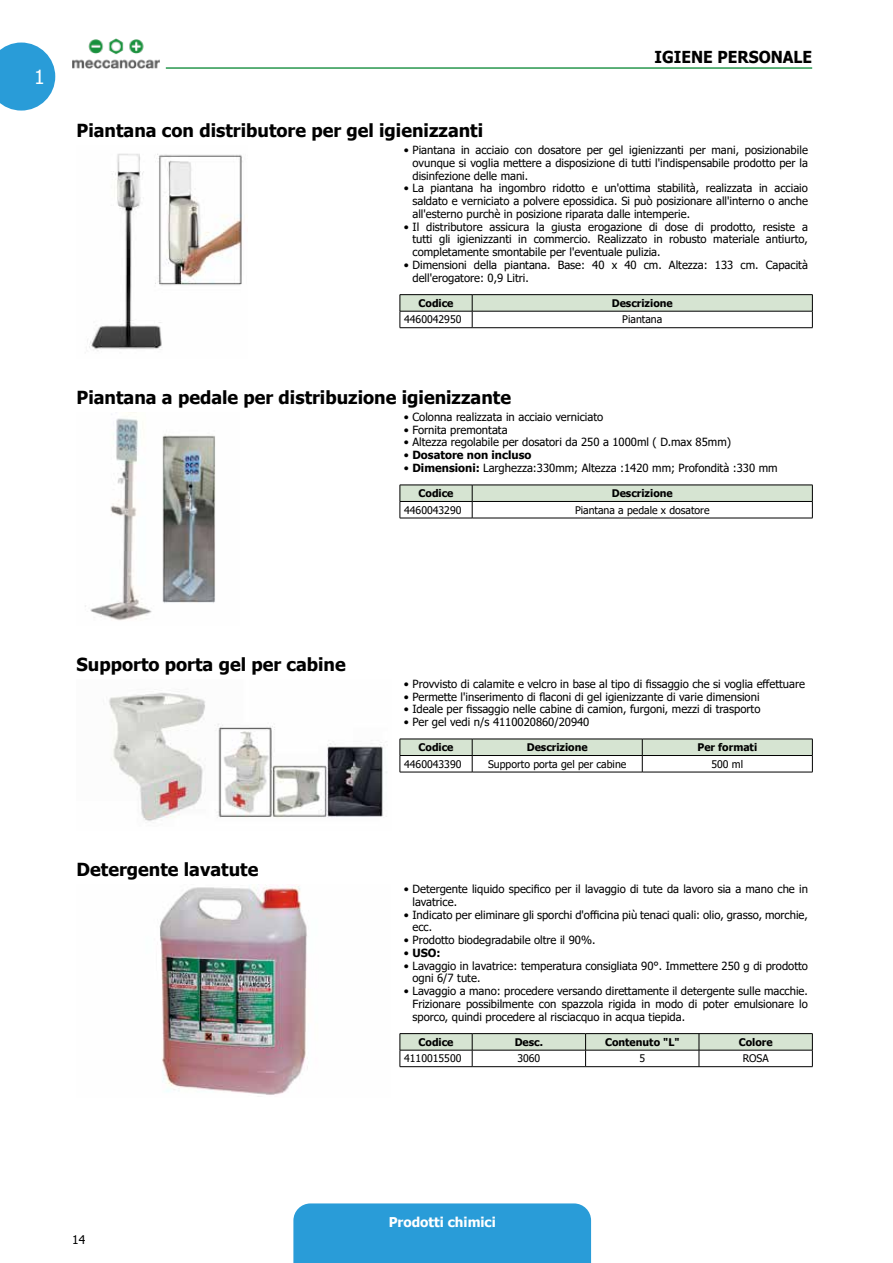
<style>
.page{position:relative;width:893px;height:1263px;background:#fff}
.page>*{position:absolute;margin:0;border:0;box-sizing:border-box;transform-origin:0 0}
.t1{font:19.5px "Tahoma";color:#fff}
.t2{font:700 18px "Tahoma";color:#000}
.t3{font:700 16.5px "Tahoma";color:#000;scale:.95 1}
.t4{font:700 13.5px "Tahoma";color:#fff}
.t5{font:12px "Tahoma";color:#000}
.t6{font:11.25px/12.8px "Tahoma";color:#000;text-align:justify}
.t7{font:700 11.25px "Tahoma";color:#000}
.t8{font:10.5px "Tahoma";color:#000}
.t9{font:700 10.5px "Tahoma";color:#000}
.s1{font-weight:400}
.s2{font-weight:700}
</style>
<div class="page">
<div style="left:293px;top:1203px;width:298px;height:60px;background:#299cd8"></div>
<svg style="left:0;top:43px;width:55px;height:68px;background:#4aabde"></svg>
<img style="left:72px;top:38px;width:87px;height:31px">
<hr style="left:166px;top:67px;width:646px;height:2px;background:#28974e">
<img style="left:87px;top:153px;width:155px;height:198px">
<hr style="left:400px;top:294px;width:72px;height:1px;background:#000">
<hr style="left:472px;top:294px;width:341px;height:1px;background:#000">
<svg style="left:400px;top:295px;width:413px;height:32px"></svg>
<hr style="left:400px;top:327px;width:72px;height:1px;background:#000">
<hr style="left:472px;top:327px;width:341px;height:1px;background:#000">
<img style="left:85px;top:412px;width:131px;height:209px">
<svg style="left:400px;top:485px;width:413px;height:33px"></svg>
<hr style="left:400px;top:518px;width:72px;height:1px;background:#000">
<hr style="left:472px;top:518px;width:341px;height:1px;background:#000">
<img style="left:109px;top:692px;width:278px;height:129px">
<svg style="left:400px;top:739px;width:413px;height:33px"></svg>
<hr style="left:400px;top:772px;width:72px;height:1px;background:#000">
<hr style="left:472px;top:772px;width:170px;height:1px;background:#000">
<hr style="left:642px;top:772px;width:171px;height:1px;background:#000">
<img style="left:159px;top:885px;width:149px;height:210px">
<svg style="left:400px;top:1033px;width:413px;height:33px"></svg>
<hr style="left:400px;top:1066px;width:72px;height:1px;background:#000">
<hr style="left:472px;top:1066px;width:114px;height:1px;background:#000">
<hr style="left:586px;top:1066px;width:113px;height:1px;background:#000">
<hr style="left:699px;top:1066px;width:114px;height:1px;background:#000">
<h1 class="t1" style="left:34px;top:64px;width:12px">1</h1>
<h3 class="t3" style="left:655px;top:45px;width:134px">Igiene personal</h3>
<h3 class="t3" style="left:802px;top:45px;width:12px">e</h3>
<h2 class="t2" style="left:77px;top:118px;width:408px">Piantana con distributore per gel igienizzanti</h2>
<p class="t6" style="left:412px;top:144px;width:397px;text-indent:-9px">• Piantana in acciaio con dosatore per gel igienizzanti per mani, posizionabile ovunque si voglia mettere a disposizione di tutti l'indispensabile prodotto per la disinfezione delle mani.</p>
<p class="t6" style="left:412px;top:183px;width:397px;text-indent:-9px">• La piantana ha ingombro ridotto e un'ottima stabilità, realizzata in acciaio saldato e verniciato a polvere epossidica. Si può posizionare all'interno o anche all'esterno purchè in posizione riparata dalle intemperie.</p>
<p class="t6" style="left:412px;top:221px;width:397px;text-indent:-9px">• Il distributore assicura la giusta erogazione di dose di prodotto, resiste a tutti gli igienizzanti in commercio. Realizzato in robusto materiale antiurto, completamente smontabile per l'eventuale pulizia.</p>
<p class="t6" style="left:412px;top:259px;width:397px;text-indent:-9px">• Dimensioni della piantana. Base: 40 x 40 cm. Altezza: 133 cm. Capacità dell'erogatore: 0,9 Litri.</p>
<p class="t9" style="left:418px;top:296px;width:37px">Codice</p>
<p class="t9" style="left:612px;top:296px;width:62px">Descrizione</p>
<p class="t8" style="left:404px;top:313px;width:59px">4460042950</p>
<p class="t8" style="left:622px;top:313px;width:41px">Piantana</p>
<h2 class="t2" style="left:77px;top:385px;width:436px">Piantana a pedale per distribuzione igienizzante</h2>
<p class="t6" style="left:404px;top:411px;width:201px">• Colonna realizzata in acciaio verniciato</p>
<p class="t6" style="left:404px;top:424px;width:105px">• Fornita premontata</p>
<p class="t6" style="left:404px;top:437px;width:329px">• Altezza regolabile per dosatori da 250 a 1000ml ( D.max 85mm)</p>
<p class="t7" style="left:404px;top:447px;width:129px"><span class="s1">•</span> Dosatore non incluso</p>
<p class="t6" style="left:404px;top:462px;width:375px">• <span class="s2">Dimensioni:</span> Larghezza:330mm; Altezza :1420 mm; Profondità :330 mm</p>
<p class="t9" style="left:418px;top:486px;width:37px">Codice</p>
<p class="t9" style="left:612px;top:486px;width:62px">Descrizione</p>
<p class="t8" style="left:404px;top:503px;width:59px">4460043290</p>
<p class="t8" style="left:575px;top:503px;width:136px">Piantana a pedale x dosatore</p>
<h2 class="t2" style="left:77px;top:651px;width:271px">Supporto porta gel per cabine</h2>
<h2 class="t2" style="left:77px;top:857px;width:183px">Detergente lavatute</h2>
<p class="t6" style="left:404px;top:678px;width:403px">• Provvisto di calamite e velcro in base al tipo di fissaggio che si voglia effettuare</p>
<p class="t6" style="left:404px;top:691px;width:357px">• Permette l'inserimento di flaconi di gel igienizzante di varie dimensioni</p>
<p class="t6" style="left:404px;top:703px;width:358px">• Ideale per fissaggio nelle cabine di camion, furgoni, mezzi di trasporto</p>
<p class="t6" style="left:404px;top:716px;width:187px">• Per gel vedi n/s 4110020860/20940</p>
<p class="t9" style="left:418px;top:740px;width:37px">Codice</p>
<p class="t9" style="left:527px;top:740px;width:62px">Descrizione</p>
<p class="t9" style="left:697px;top:740px;width:61px">Per formati</p>
<p class="t8" style="left:404px;top:757px;width:59px">4460043390</p>
<p class="t8" style="left:488px;top:757px;width:140px">Supporto porta gel per cabine</p>
<p class="t8" style="left:711px;top:757px;width:33px">500 ml</p>
<p class="t6" style="left:412px;top:883px;width:397px;text-indent:-9px">• Detergente liquido specifico per il lavaggio di tute da lavoro sia a mano che in lavatrice.</p>
<p class="t6" style="left:412px;top:909px;width:397px;text-indent:-9px">• Indicato per eliminare gli sporchi d'officina più tenaci quali: olio, grasso, morchie, ecc.</p>
<p class="t6" style="left:404px;top:934px;width:193px">• Prodotto biodegradabile oltre il 90%.</p>
<p class="t7" style="left:404px;top:945px;width:38px"><span class="s1">•</span> USO:</p>
<p class="t6" style="left:412px;top:960px;width:397px;text-indent:-9px">• Lavaggio in lavatrice: temperatura consigliata 90°. Immettere 250 g di prodotto ogni 6/7 tute.</p>
<p class="t6" style="left:412px;top:985px;width:397px;text-indent:-9px">• Lavaggio a mano: procedere versando direttamente il detergente sulle macchie.<br>Frizionare possibilmente con spazzola rigida in modo di poter emulsionare lo sporco, quindi procedere al risciacquo in acqua tiepida.</p>
<p class="t9" style="left:418px;top:1035px;width:37px">Codice</p>
<p class="t9" style="left:515px;top:1035px;width:30px">Desc.</p>
<p class="t9" style="left:605px;top:1035px;width:76px">Contenuto "L"</p>
<p class="t9" style="left:739px;top:1035px;width:35px">Colore</p>
<p class="t8" style="left:404px;top:1051px;width:59px">4110015500</p>
<p class="t8" style="left:517px;top:1051px;width:24px">3060</p>
<p class="t8" style="left:639px;top:1051px;width:7px">5</p>
<p class="t8" style="left:743px;top:1051px;width:28px">ROSA</p>
<p class="t5" style="left:72px;top:1231px;width:15px">14</p>
<p class="t4" style="left:389px;top:1212px;width:109px">Prodotti chimici</p>
</div>
